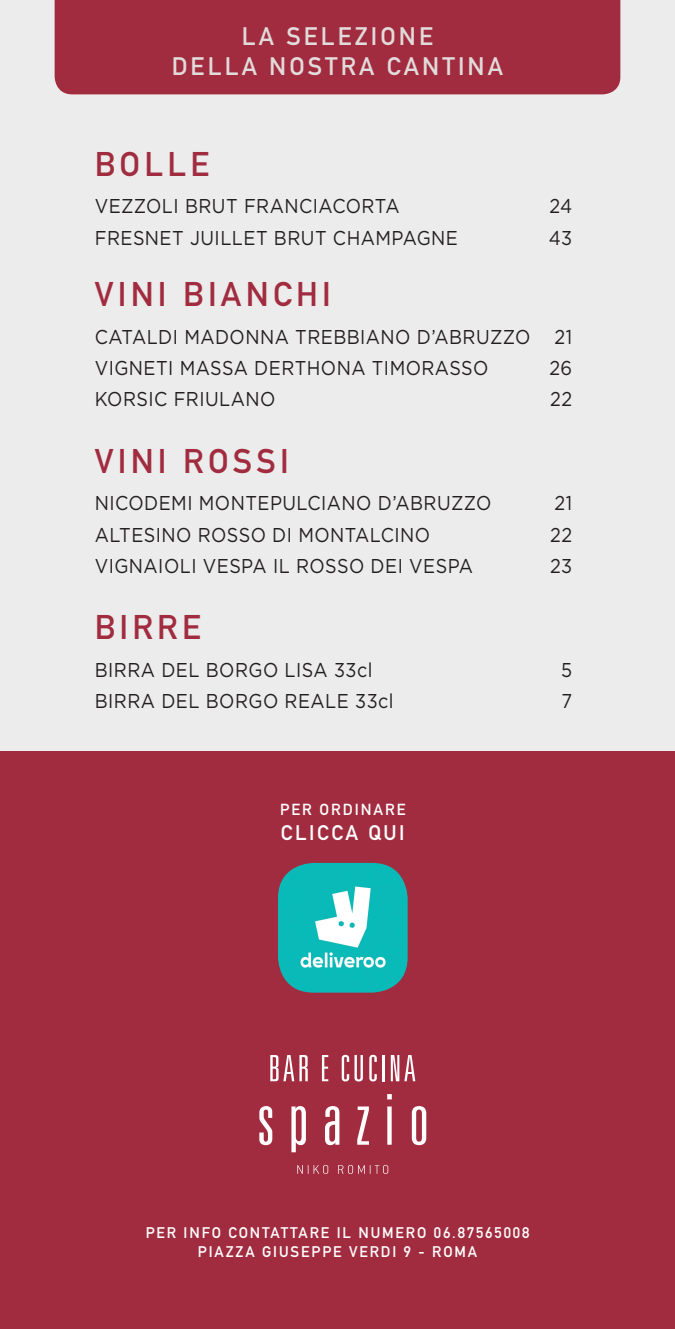
<style>
.page{position:relative;width:675px;height:1329px;background:#fff}
.page>*{position:absolute;margin:0;border:0;box-sizing:border-box;transform-origin:0 0}
.t1{font:700 33.75px "DIN Alternate";letter-spacing:.125em;color:#a12c3f}
.t2{font:700 25px/30px "DIN Alternate";letter-spacing:.125em;color:#e2dbdb;text-align:center}
.t3{font:700 20.81px "DIN Alternate";letter-spacing:.125em;color:#fff}
.t4{font:20px/31.2px "Gotham HTF";letter-spacing:.025em;color:#231f20;scale:.9 1}
.t5{font:700 15.81px "DIN Alternate";letter-spacing:.125em;color:#fff}
.t6{font:700 15.19px/19.8px "DIN Alternate";letter-spacing:.125em;color:#fff;text-align:center}
</style>
<div class="page">
<div style="left:0;top:0;width:675px;height:847px;background:#ececec"></div>
<div style="left:55px;top:0;width:565px;height:94px;background:#a12c3f"></div>
<div style="left:0;top:751px;width:675px;height:578px;background:#a12c3f"></div>
<img style="left:278px;top:863px;width:130px;height:129px">
<svg style="left:259px;top:1106px;width:13px;height:39px"></svg>
<svg style="left:291px;top:1106px;width:15px;height:46px"></svg>
<svg style="left:325px;top:1106px;width:14px;height:39px"></svg>
<svg style="left:357px;top:1106px;width:12px;height:39px"></svg>
<svg style="left:387px;top:1094px;width:5px;height:51px"></svg>
<svg style="left:412px;top:1106px;width:14px;height:39px"></svg>
<svg style="left:297px;top:1165px;width:31px;height:9px"></svg>
<svg style="left:338px;top:1165px;width:50px;height:9px"></svg>
<svg style="left:270px;top:1055px;width:38px;height:26px"></svg>
<svg style="left:322px;top:1055px;width:6px;height:26px"></svg>
<svg style="left:342px;top:1055px;width:7px;height:26px"></svg>
<svg style="left:355px;top:1055px;width:8px;height:26px"></svg>
<svg style="left:369px;top:1055px;width:8px;height:26px"></svg>
<hr style="left:382px;top:1055px;width:3px;height:26px;background:#fff">
<svg style="left:391px;top:1055px;width:24px;height:26px"></svg>
<p class="t2" style="left:172px;top:20px;width:333px">LA SELEZIONE<br>DELLA NOSTRA CANTINA</p>
<h1 class="t1" style="left:95px;top:138px;width:116px">BOLLE</h1>
<p class="t4" style="left:95px;top:190px;width:340px">VEZZOLI BRUT FRANCIACORTA</p>
<p class="t4" style="left:549px;top:190px;width:27px">24</p>
<p class="t4" style="left:95px;top:222px;width:405px">FRESNET JUILLET BRUT CHAMPAGNE</p>
<p class="t4" style="left:549px;top:222px;width:28px">43</p>
<h1 class="t1" style="left:95px;top:268px;width:238px">VINI BIANCHI</h1>
<p class="t4" style="left:95px;top:321px;width:532px">CATALDI MADONNA TREBBIANO D’ABRUZZO 21<br>VIGNETI MASSA DERTHONA TIMORASSO</p>
<p class="t4" style="left:549px;top:352px;width:27px">26</p>
<p class="t4" style="left:95px;top:383px;width:202px">KORSIC FRIULANO</p>
<p class="t4" style="left:550px;top:383px;width:26px">22</p>
<h1 class="t1" style="left:95px;top:435px;width:195px">VINI ROSSI</h1>
<p class="t4" style="left:95px;top:487px;width:442px">NICODEMI MONTEPULCIANO D’ABRUZZO</p>
<p class="t4" style="left:555px;top:487px;width:21px">21</p>
<p class="t4" style="left:95px;top:519px;width:374px">ALTESINO ROSSO DI MONTALCINO</p>
<p class="t4" style="left:550px;top:519px;width:26px">22</p>
<p class="t4" style="left:95px;top:550px;width:422px">VIGNAIOLI VESPA IL ROSSO DEI VESPA</p>
<p class="t4" style="left:550px;top:550px;width:26px">23</p>
<h1 class="t1" style="left:95px;top:602px;width:108px">BIRRE</h1>
<p class="t4" style="left:95px;top:654px;width:310px">BIRRA DEL BORGO LISA 33cl</p>
<p class="t4" style="left:561px;top:654px;width:14px">5</p>
<p class="t4" style="left:95px;top:685px;width:334px">BIRRA DEL BORGO REALE 33cl</p>
<p class="t4" style="left:562px;top:685px;width:13px">7</p>
<p class="t5" style="left:280px;top:798px;width:127px">PER ORDINARE</p>
<p class="t3" style="left:281px;top:817px;width:125px">CLICCA QUI</p>
<p class="t6" style="left:146px;top:1221px;width:385px">PER INFO CONTATTARE IL NUMERO 06.87565008<br>PIAZZA GIUSEPPE VERDI 9 - ROMA</p>
</div>
